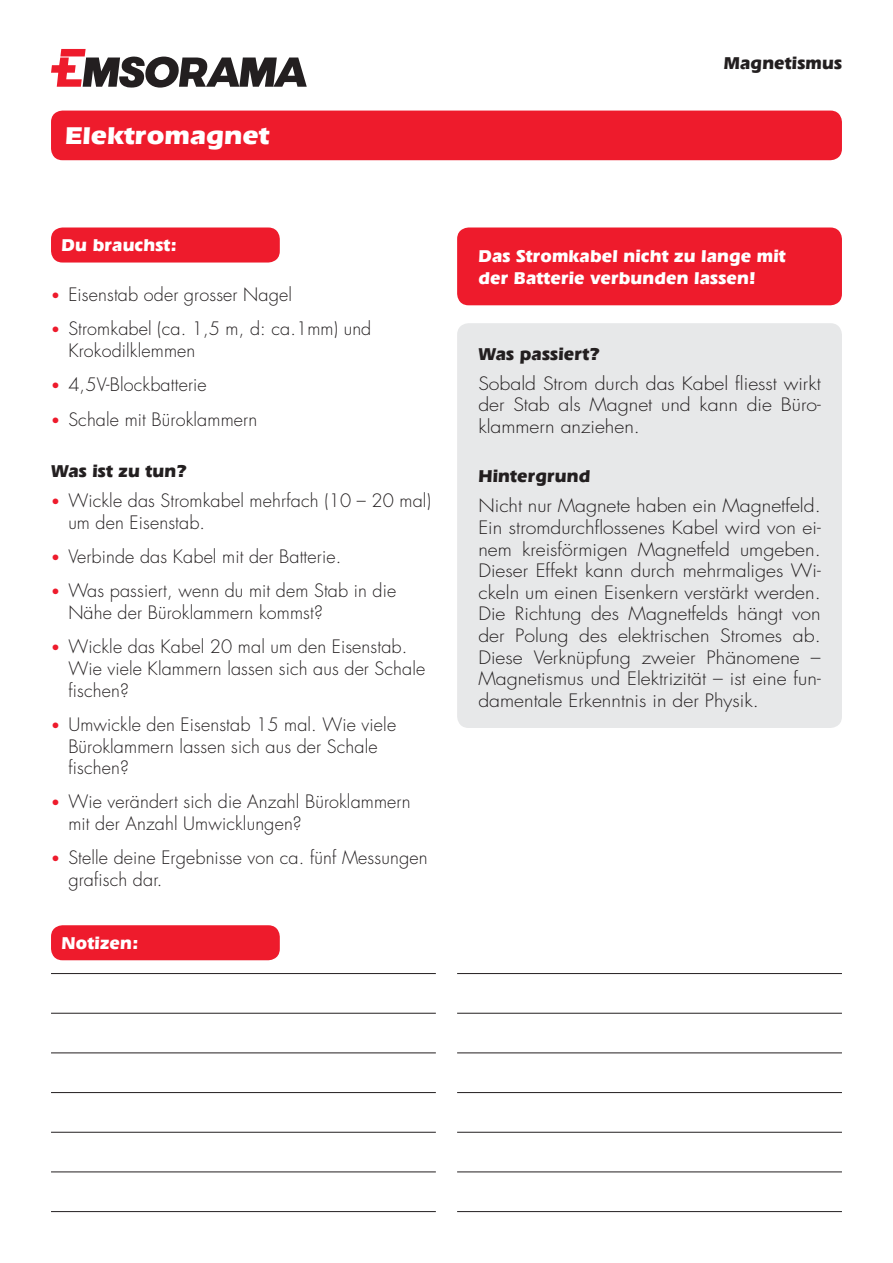
<style>
.page{position:relative;width:893px;height:1263px;background:#fff}
.page>*{position:absolute;margin:0;border:0;box-sizing:border-box;transform-origin:0 0}
.t1{font:700 25.5px "Eras IT Cby BT";color:#fff;scale:1.1 1}
.t2{font:300 18px/21.6px "Futura";letter-spacing:.01em;color:#231f20}
.t3{font:300 18px/21.6px "Futura";letter-spacing:.01em;color:#231f20;text-align:justify;scale:1.08 1}
.t4{font:700 18px/21.6px "Eras IT Cby BT";letter-spacing:.01em;color:#fff}
.t5{font:700 18px "Eras IT Cby BT";letter-spacing:.01em;color:#231f20}
.s1{font-weight:400;font-size:15px;color:#ee1b2c}
</style>
<div class="page">
<div style="left:51px;top:111px;width:791px;height:49px;background:#ee1b2c;border-radius:12px"></div>
<svg style="left:51px;top:49px;width:256px;height:39px"></svg>
<div style="left:51px;top:227px;width:229px;height:36px;background:#ee1b2c;border-radius:12px"></div>
<div style="left:51px;top:925px;width:229px;height:35px;background:#ee1b2c;border-radius:12px"></div>
<hr style="left:51px;top:1013px;width:385px;height:1px;background:#231f20">
<hr style="left:457px;top:1013px;width:385px;height:1px;background:#231f20">
<hr style="left:51px;top:973px;width:385px;height:1px;background:#231f20">
<hr style="left:457px;top:973px;width:385px;height:1px;background:#231f20">
<hr style="left:51px;top:1053px;width:385px;height:1px;background:#231f20">
<hr style="left:457px;top:1053px;width:385px;height:1px;background:#231f20">
<hr style="left:51px;top:1092px;width:385px;height:1px;background:#231f20">
<hr style="left:457px;top:1092px;width:385px;height:1px;background:#231f20">
<hr style="left:51px;top:1132px;width:385px;height:1px;background:#231f20">
<hr style="left:457px;top:1132px;width:385px;height:1px;background:#231f20">
<hr style="left:51px;top:1172px;width:385px;height:1px;background:#231f20">
<hr style="left:457px;top:1172px;width:385px;height:1px;background:#231f20">
<hr style="left:51px;top:1211px;width:385px;height:1px;background:#231f20">
<hr style="left:457px;top:1211px;width:385px;height:1px;background:#231f20">
<div style="left:457px;top:323px;width:385px;height:405px;background:#e7e8e9;border-radius:12px"></div>
<div style="left:457px;top:227px;width:385px;height:78px;background:#ee1b2c;border-radius:12px"></div>
<h1 class="t1" style="left:65px;top:120px;width:187px">Elektromagnet</h1>
<p class="t4" style="left:62px;top:234px;width:117px">Du brauchst:</p>
<p class="t2" style="left:51px;top:284px;width:242px"><span class="s1">•</span> Eisenstab oder grosser Nagel</p>
<p class="t2" style="left:68px;top:318px;width:305px;text-indent:-17px"><span class="s1">•</span> Stromkabel (ca. 1,5 m, d: ca.1mm) und<br>Krokodilklemmen</p>
<p class="t2" style="left:51px;top:374px;width:157px"><span class="s1">•</span> 4,5V-Blockbatterie</p>
<p class="t2" style="left:51px;top:408px;width:208px"><span class="s1">•</span> Schale mit Büroklammern</p>
<p class="t5" style="left:51px;top:460px;width:137px">Was ist zu tun?</p>
<p class="t2" style="left:68px;top:490px;width:364px;text-indent:-17px"><span class="s1">•</span> Wickle das Stromkabel mehrfach (10 – 20 mal) um den Eisenstab.</p>
<p class="t2" style="left:51px;top:546px;width:292px"><span class="s1">•</span> Verbinde das Kabel mit der Batterie.</p>
<p class="t2" style="left:68px;top:580px;width:330px;text-indent:-17px"><span class="s1">•</span> Was passiert, wenn du mit dem Stab in die<br>Nähe der Büroklammern kommst?</p>
<p class="t2" style="left:68px;top:636px;width:358px;text-indent:-17px"><span class="s1">•</span> Wickle das Kabel 20 mal um den Eisenstab.<br>Wie viele Klammern lassen sich aus der Schale fischen?</p>
<p class="t2" style="left:68px;top:714px;width:329px;text-indent:-17px"><span class="s1">•</span> Umwickle den Eisenstab 15 mal. Wie viele<br>Büroklammern lassen sich aus der Schale fischen?</p>
<p class="t2" style="left:68px;top:791px;width:344px;text-indent:-17px"><span class="s1">•</span> Wie verändert sich die Anzahl Büroklammern mit der Anzahl Umwicklungen?</p>
<p class="t2" style="left:68px;top:847px;width:361px;text-indent:-17px"><span class="s1">•</span> Stelle deine Ergebnisse von ca. fünf Messungen grafisch dar.</p>
<p class="t4" style="left:62px;top:932px;width:78px">Notizen:</p>
<p class="t5" style="left:724px;top:52px;width:120px">Magnetismus</p>
<p class="t4" style="left:478px;top:245px;width:309px">Das Stromkabel nicht zu lange mit der Batterie verbunden lassen!</p>
<p class="t5" style="left:478px;top:342px;width:123px">Was passiert?</p>
<p class="t3" style="left:478px;top:373px;width:318px">Sobald Strom durch das Kabel fliesst wirkt der Stab als Magnet und kann die Büro&shy;klammern anziehen.</p>
<p class="t5" style="left:478px;top:465px;width:114px">Hintergrund</p>
<p class="t3" style="left:478px;top:495px;width:318px">Nicht nur Magnete haben ein Magnetfeld.<br>Ein stromdurchflossenes Kabel wird von ei&shy;nem kreisförmigen Magnetfeld umgeben.<br>Dieser Effekt kann durch mehrmaliges Wi&shy;ckeln um einen Eisenkern verstärkt werden.<br>Die Richtung des Magnetfelds hängt von der Polung des elektrischen Stromes ab.<br>Diese Verknüpfung zweier Phänomene – Magnetismus und Elektrizität – ist eine fun&shy;damentale Erkenntnis in der Physik.</p>
</div>
